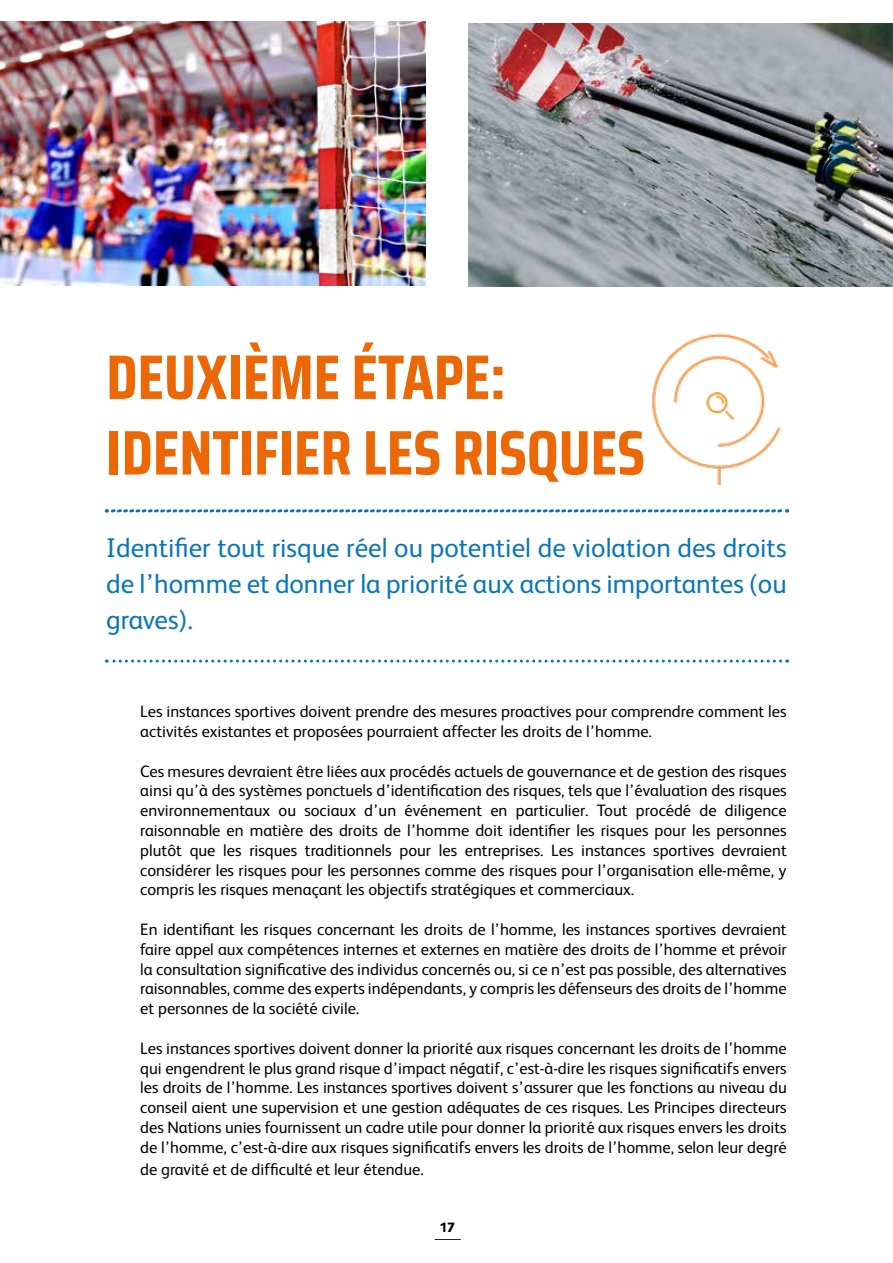
<style>
.page{position:relative;width:893px;height:1263px;background:#fff}
.page>*{position:absolute;margin:0;border:0;box-sizing:border-box;transform-origin:0 0}
.t1{font:700 63px/75.6px "Saira Condensed";color:#ec6806}
.t2{font:27px/36px "FS Albert";color:#0875bb;text-align:justify}
.t3{font:16.5px/19.8px "FS Albert";color:#000;text-align:justify}
.t4{font:800 13.5px "FS Albert";color:#000}
</style>
<div class="page">
<svg style="left:435px;top:1239px;width:25px;height:1px"></svg>
<svg style="left:106px;top:659px;width:675px;height:3px"></svg>
<svg style="left:106px;top:509px;width:682px;height:3px"></svg>
<img style="left:652px;top:333px;width:129px;height:152px">
<img style="left:0;top:22px;width:426px;height:263px">
<img style="left:468px;top:23px;width:425px;height:264px">
<h1 class="t1" style="left:106px;top:339px;width:540px">DEUXIÈME ÉTAPE:<br>IDENTIFIER LES RISQUES</h1>
<h2 class="t2" style="left:106px;top:529px;width:682px">Identifier tout risque réel ou potentiel de violation des droits de l’homme et donner la priorité aux actions importantes (ou graves).</h2>
<p class="t3" style="left:140px;top:701px;width:648px">Les instances sportives doivent prendre des mesures proactives pour comprendre comment les activités existantes et proposées pourraient affecter les droits de l’homme.</p>
<p class="t3" style="left:140px;top:760px;width:648px">Ces mesures devraient être liées aux procédés actuels de gouvernance et de gestion des risques ainsi qu’à des systèmes ponctuels d’identification des risques, tels que l’évaluation des risques environnementaux ou sociaux d’un événement en particulier. Tout procédé de diligence raisonnable en matière des droits de l’homme doit identifier les risques pour les personnes plutôt que les risques traditionnels pour les entreprises. Les instances sportives devraient considérer les risques pour les personnes comme des risques pour l’organisation elle-même, y compris les risques menaçant les objectifs stratégiques et commerciaux.</p>
<p class="t3" style="left:140px;top:919px;width:648px">En identifiant les risques concernant les droits de l’homme, les instances sportives devraient faire appel aux compétences internes et externes en matière des droits de l’homme et prévoir la consultation significative des individus concernés ou, si ce n’est pas possible, des alternatives raisonnables, comme des experts indépendants, y compris les défenseurs des droits de l’homme et personnes de la société civile.</p>
<p class="t3" style="left:140px;top:1037px;width:648px">Les instances sportives doivent donner la priorité aux risques concernant les droits de l’homme qui engendrent le plus grand risque d’impact négatif, c’est-à-dire les risques significatifs envers les droits de l’homme. Les instances sportives doivent s’assurer que les fonctions au niveau du conseil aient une supervision et une gestion adéquates de ces risques. Les Principes directeurs des Nations unies fournissent un cadre utile pour donner la priorité aux risques envers les droits de l’homme, c’est-à-dire aux risques significatifs envers les droits de l’homme, selon leur degré</p>
<p class="t3" style="left:140px;top:1159px;width:285px">de gravité et de difficulté et leur étendue.</p>
<p class="t4" style="left:439px;top:1218px;width:17px">17</p>
</div>
